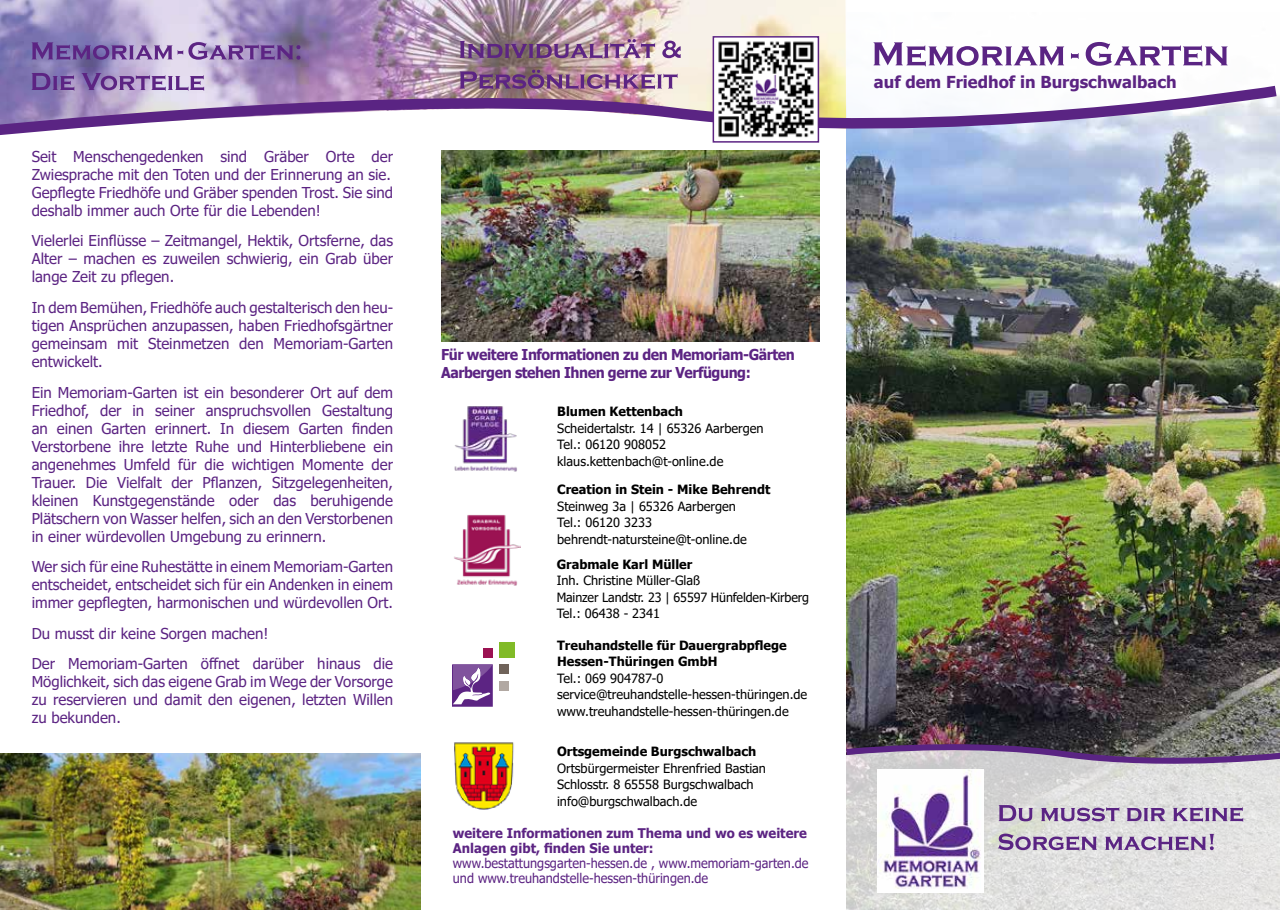
<style>
.page{position:relative;width:1280px;height:910px;background:#fff}
.page>*{position:absolute;margin:0;border:0;box-sizing:border-box;transform-origin:0 0}
.t1{font:700 16.5px "Tahoma";color:#5c2483}
.t2{font:15px/18px "Tahoma";color:#5c2483;text-align:justify}
.t3{font:700 15px/18px "Tahoma";letter-spacing:-.03em;color:#5c2483;scale:.94 1}
.t4{font:13.35px/15px "Tahoma";color:#5c2483;scale:.95 1}
.t5{font:700 13.35px/15px "Tahoma";color:#5c2483}
.t6{font:12.75px/16.5px "Tahoma";color:#000}
.t7{font:700 12.75px/16.5px "Tahoma";color:#000}
</style>
<div class="page">
<img style="left:846px;top:146px;width:434px;height:596px">
<img style="left:441px;top:150px;width:378px;height:192px">
<img style="left:0;top:0;width:845px;height:72px">
<svg style="left:846px;top:776px;width:434px;height:134px;background:#dfdfdd"></svg>
<svg style="left:846px;top:742px;width:434px;height:34px;background:#9e93a3"></svg>
<svg style="left:0;top:72px;width:1280px;height:74px"></svg>
<img style="left:454px;top:514px;width:67px;height:72px">
<img style="left:877px;top:770px;width:106px;height:122px">
<svg style="left:32px;top:42px;width:268px;height:18px;background:#8a6eac"></svg>
<svg style="left:32px;top:73px;width:172px;height:18px;background:#9376b3"></svg>
<svg style="left:999px;top:805px;width:244px;height:17px;background:#ae9bbc"></svg>
<svg style="left:998px;top:834px;width:216px;height:17px;background:#ae9abc"></svg>
<img style="left:460px;top:39px;width:221px;height:20px">
<img style="left:460px;top:70px;width:218px;height:19px">
<svg style="left:873px;top:42px;width:354px;height:24px"></svg>
<img style="left:716px;top:39px;width:100px;height:101px">
<div style="left:713px;top:36px;width:106px;height:107px;border:2px solid #5c2483"></div>
<img style="left:454px;top:406px;width:63px;height:66px">
<svg style="left:453px;top:664px;width:40px;height:43px"></svg>
<div style="left:500px;top:642px;width:15px;height:15px;background:#81bb27"></div>
<div style="left:500px;top:664px;width:9px;height:10px;background:#70635a"></div>
<div style="left:500px;top:681px;width:9px;height:9px;background:#b1a8a2"></div>
<div style="left:483px;top:648px;width:10px;height:9px;background:#9b1252"></div>
<img style="left:0;top:754px;width:421px;height:156px">
<img style="left:454px;top:742px;width:60px;height:67px">
<p class="t2" style="left:32px;top:148px;width:363px;text-align:left">Seit Menschengedenken sind Gräber Orte der Zwiesprache mit den Toten und der Erinnerung an sie.<br>Gepflegte Friedhöfe und Gräber spenden Trost. Sie sind deshalb immer auch Orte für die Lebenden!</p>
<p class="t2" style="left:32px;top:233px;width:363px">Vielerlei Einflüsse – Zeitmangel, Hektik, Ortsferne, das Alter – machen es zuweilen schwierig, ein Grab über lange Zeit zu pflegen.</p>
<p class="t2" style="left:32px;top:299px;width:363px">In dem Bemühen, Friedhöfe auch gestalterisch den heu&shy;tigen Ansprüchen anzupassen, haben Friedhofsgärtner gemeinsam mit Steinmetzen den Memoriam-Garten entwickelt.</p>
<p class="t2" style="left:32px;top:384px;width:363px">Ein Memoriam-Garten ist ein besonderer Ort auf dem Friedhof, der in seiner anspruchsvollen Gestaltung an einen Garten erinnert. In diesem Garten finden Verstorbene ihre letzte Ruhe und Hinterbliebene ein angenehmes Umfeld für die wichtigen Momente der Trauer. Die Vielfalt der Pflanzen, Sitzgelegenheiten, kleinen Kunstgegenstände oder das beruhigende Plätschern von Wasser helfen, sich an den Verstorbenen in einer würdevollen Umgebung zu erinnern.</p>
<p class="t2" style="left:32px;top:559px;width:363px">Wer sich für eine Ruhestätte in einem Memoriam-Garten entscheidet, entscheidet sich für ein Andenken in einem immer gepflegten, harmonischen und würdevollen Ort.</p>
<p class="t2" style="left:32px;top:619px;width:363px;line-height:30.6px">Du musst dir keine Sorgen machen!<br>Der Memoriam-Garten öffnet darüber hinaus die</p>
<p class="t2" style="left:32px;top:674px;width:363px">Möglichkeit, sich das eigene Grab im Wege der Vorsorge zu reservieren und damit den eigenen, letzten Willen zu bekunden.</p>
<p class="t3" style="left:441px;top:346px;width:378px">Für weitere Informationen zu den Memoriam-Gärten<br>Aarbergen stehen Ihnen gerne zur Verfügung:</p>
<p class="t7" style="left:557px;top:404px;width:127px">Blumen Kettenbach</p>
<p class="t6" style="left:557px;top:421px;width:208px">Scheidertalstr. 14 | 65326 Aarbergen<br>Tel.: 06120 908052 klaus.kettenbach@t-online.de</p>
<p class="t7" style="left:557px;top:482px;width:215px">Creation in Stein - Mike Behrendt</p>
<p class="t6" style="left:557px;top:499px;width:191px">Steinweg 3a | 65326 Aarbergen<br>Tel.: 06120 3233 behrendt-natursteine@t-online.de</p>
<p class="t7" style="left:557px;top:557px;width:137px">Grabmale Karl Müller</p>
<p class="t6" style="left:557px;top:573px;width:254px">Inh. Christine Müller-Glaß<br>Mainzer Landstr. 23 | 65597 Hünfelden-Kirberg<br>Tel.: 06438 - 2341</p>
<p class="t7" style="left:557px;top:637px;width:231px">Treuhandstelle für Dauergrabpflege<br>Hessen-Thüringen GmbH</p>
<p class="t6" style="left:557px;top:670px;width:252px">Tel.: 069 904787-0 service@treuhandstelle-hessen-thüringen.de www.treuhandstelle-hessen-thüringen.de</p>
<p class="t7" style="left:557px;top:744px;width:201px">Ortsgemeinde Burgschwalbach</p>
<p class="t6" style="left:557px;top:760px;width:210px">Ortsbürgermeister Ehrenfried Bastian<br>Schlosstr. 8 65558 Burgschwalbach info@burgschwalbach.de</p>
<p class="t5" style="left:453px;top:826px;width:356px">weitere Informationen zum Thema und wo es weitere<br>Anlagen gibt, finden Sie unter:</p>
<p class="t4" style="left:453px;top:857px;width:376px">www.bestattungsgarten-hessen.de , www.memoriam-garten.de und www.treuhandstelle-hessen-thüringen.de</p>
<p class="t1" style="left:874px;top:71px;width:304px">auf dem Friedhof in Burgschwalbach</p>
</div>
